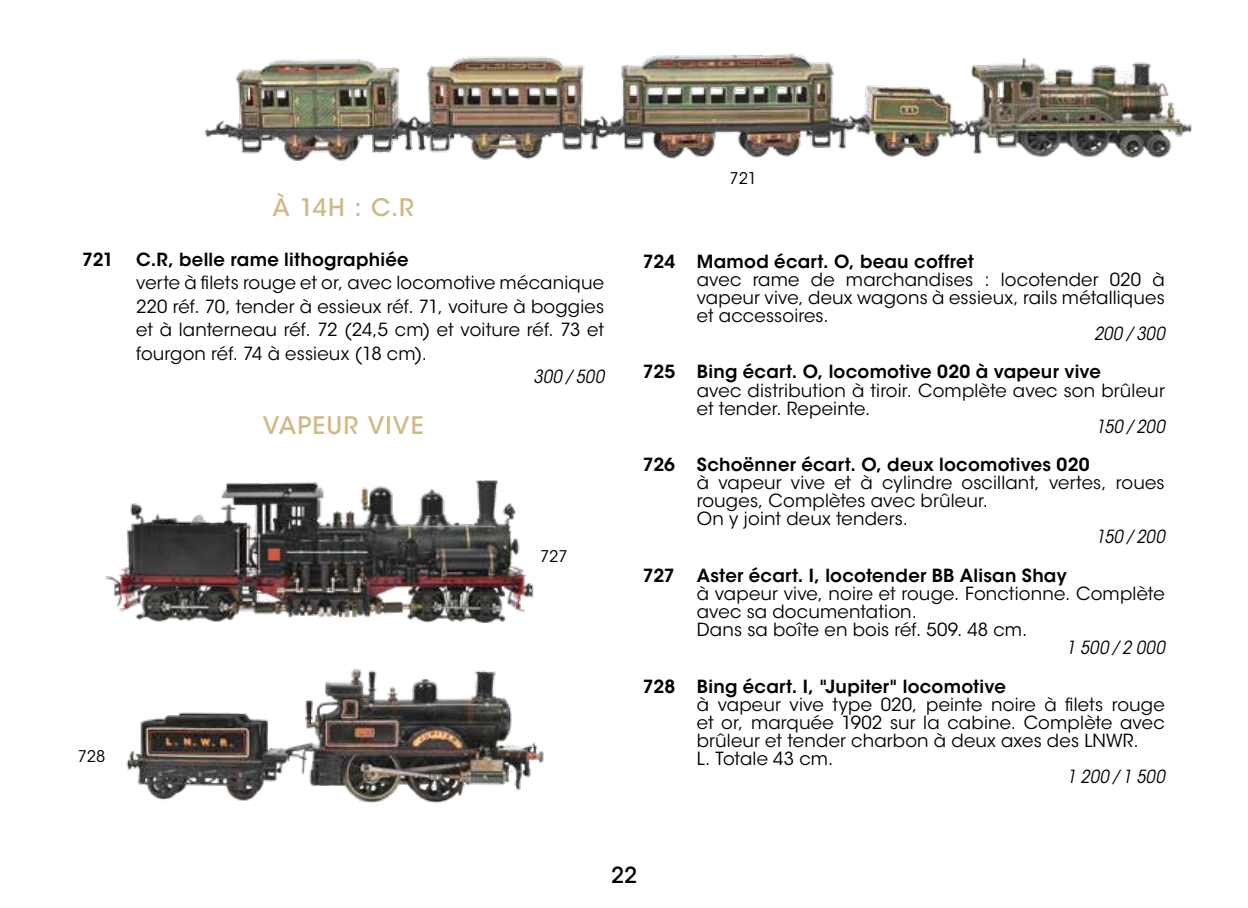
<style>
.page{position:relative;width:1248px;height:908px;background:#fff}
.page>*{position:absolute;margin:0;border:0;box-sizing:border-box;transform-origin:0 0}
.t1{font:500 24px "ITC Avant Garde Std";letter-spacing:.045em;color:#d0b985}
.t2{font:500 22px "ITC Avant Garde Std";color:#000}
.t3{font:18px/18px "ITC Avant Garde Std";letter-spacing:.01em;color:#000}
.t4{font:600 18px "ITC Avant Garde Std";letter-spacing:.015em;color:#000}
.t5{font:italic condensed 18px "ITC Avant Garde Std";letter-spacing:.01em;color:#000}
.t6{font:16px "ITC Avant Garde Std";color:#000}
</style>
<div class="page">
<img style="left:105px;top:480px;width:429px;height:143px">
<img style="left:126px;top:668px;width:418px;height:135px">
<img style="left:204px;top:53px;width:988px;height:108px">
<h1 class="t1" style="left:272px;top:193px;width:143px">À 14H : C.R</h1>
<p class="t4" style="left:82px;top:248px;width:328px">721 C.R, belle rame lithographiée</p>
<p class="t3" style="left:136px;top:271px;width:469px;line-height:23.4px;text-align:justify">verte à filets rouge et or, avec locomotive mécanique 220 réf. 70, tender à essieux réf. 71, voiture à boggies et à lanterneau réf. 72 (24,5 cm) et voiture réf. 73 et fourgon réf. 74 à essieux (18 cm).</p>
<p class="t5" style="left:533px;top:365px;width:72px">300 / 500</p>
<h1 class="t1" style="left:263px;top:410px;width:162px">VAPEUR VIVE</h1>
<p class="t6" style="left:78px;top:746px;width:29px">728</p>
<p class="t6" style="left:540px;top:546px;width:29px">727</p>
<p class="t6" style="left:729px;top:168px;width:29px">721</p>
<p class="t4" style="left:643px;top:250px;width:332px">724 Mamod écart. O, beau coffret</p>
<p class="t3" style="left:696px;top:270px;width:469px;text-align:justify">avec rame de marchandises : locotender 020 à vapeur vive, deux wagons à essieux, rails métalliques et accessoires.</p>
<p class="t5" style="left:1093px;top:322px;width:72px">200 / 300</p>
<p class="t4" style="left:643px;top:360px;width:459px">725 Bing écart. O, locomotive 020 à vapeur vive</p>
<p class="t3" style="left:696px;top:381px;width:469px">avec distribution à tiroir. Complète avec son brûleur et tender. Repeinte.</p>
<p class="t5" style="left:1095px;top:415px;width:70px">150 / 200</p>
<p class="t4" style="left:643px;top:453px;width:448px">726 Schoënner écart. O, deux locomotives 020</p>
<p class="t3" style="left:696px;top:473px;width:469px">à vapeur vive et à cylindre oscillant, vertes, roues rouges, Complètes avec brûleur.<br>On y joint deux tenders.</p>
<p class="t5" style="left:1095px;top:525px;width:70px">150 / 200</p>
<p class="t4" style="left:643px;top:563px;width:425px">727 Aster écart. I, locotender BB Alisan Shay</p>
<p class="t3" style="left:696px;top:584px;width:469px">à vapeur vive, noire et rouge. Fonctionne. Complète avec sa documentation.<br>Dans sa boîte en bois réf. 509. 48 cm.</p>
<p class="t5" style="left:1066px;top:636px;width:100px">1 500 / 2 000</p>
<p class="t4" style="left:643px;top:674px;width:364px">728 Bing écart. I, "Jupiter" locomotive</p>
<p class="t3" style="left:696px;top:695px;width:469px">à vapeur vive type 020, peinte noire à filets rouge et or, marquée 1902 sur la cabine. Complète avec brûleur et tender charbon à deux axes des LNWR.<br>L. Totale 43 cm.</p>
<p class="t5" style="left:1066px;top:765px;width:99px">1 200 / 1 500</p>
<p class="t2" style="left:611px;top:860px;width:27px">22</p>
</div>
